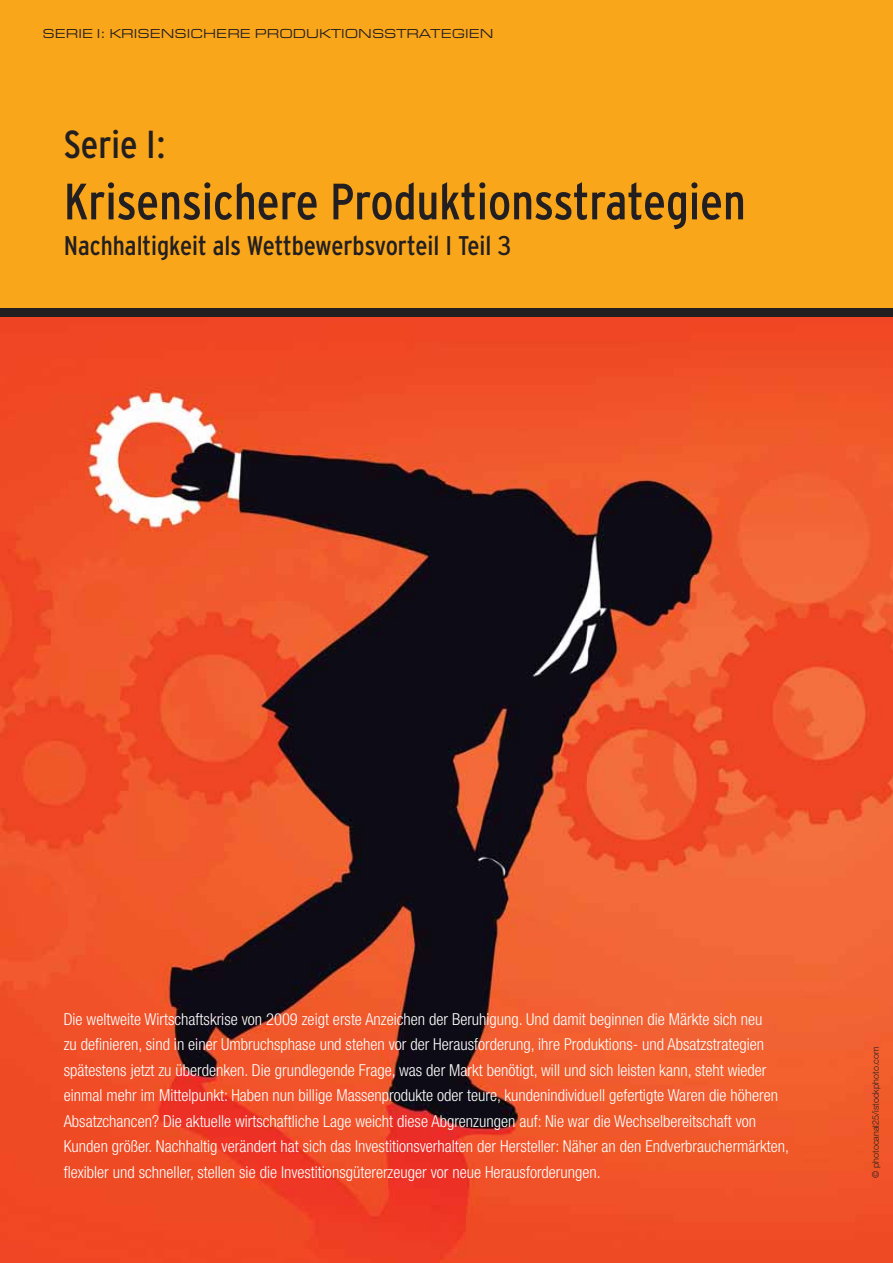
<style>
.page{position:relative;width:893px;height:1263px;background:#fff}
.page>*{position:absolute;margin:0;border:0;box-sizing:border-box;transform-origin:0 0}
.t1{font:51px "Interstate Cond Mono";color:#231f20}
.t2{font:39px "Interstate Cond Mono";color:#231f20}
.t3{font:27px "Interstate Cond Mono";color:#231f20}
.t4{font:300 condensed 16.5px/25.5px "Helvetica Neue";color:#fff}
.t5{font:13.5px "Eurostile Extended Roman DTC";color:#231f20}
.t6{font:300 9px "Helvetica Neue";color:#231f20}
</style>
<div class="page">
<div style="left:0;top:0;width:893px;height:60px;background:#faa61a"></div>
<img style="left:0;top:317px;width:893px;height:946px">
<div style="left:0;top:47px;width:893px;height:268px;background:#faa61a"></div>
<div style="left:0;top:309px;width:893px;height:8px;background:#231f20"></div>
<p class="t5" style="left:42px;top:29px;width:453px">SERIE I: KRISENSICHERE PRODUKTIONSSTRATEGIEN</p>
<h2 class="t2" style="left:64px;top:130px;width:104px">Serie I:</h2>
<h1 class="t1" style="left:64px;top:182px;width:683px">Krisensichere Produktionsstrategien</h1>
<h3 class="t3" style="left:64px;top:236px;width:450px">Nachhaltigkeit als Wettbewerbsvorteil I Teil 3</h3>
<p class="t4" style="left:64px;top:1008px;width:727px">Die weltweite Wirtschaftskrise von 2009 zeigt erste Anzeichen der Beruhigung. Und damit beginnen die Märkte sich neu<br>zu definieren, sind in einer Umbruchsphase und stehen vor der Herausforderung, ihre Produktions- und Absatzstrategien spätestens jetzt zu überdenken. Die grundlegende Frage, was der Markt benötigt, will und sich leisten kann, steht wieder einmal mehr im Mittelpunkt: Haben nun billige Massenprodukte oder teure, kundenindividuell gefertigte Waren die höheren Absatzchancen? Die aktuelle wirtschaftliche Lage weicht diese Abgrenzungen auf: Nie war die Wechselbereitschaft von Kunden größer. Nachhaltig verändert hat sich das Investitionsverhalten der Hersteller: Näher an den Endverbrauchermärkten, flexibler und schneller, stellen sie die Investitionsgütererzeuger vor neue Herausforderungen.</p>
<p class="t6" style="left:872px;top:1178px;width:133px;rotate:-90deg">© photocanal25/istockphoto.com</p>
</div>
